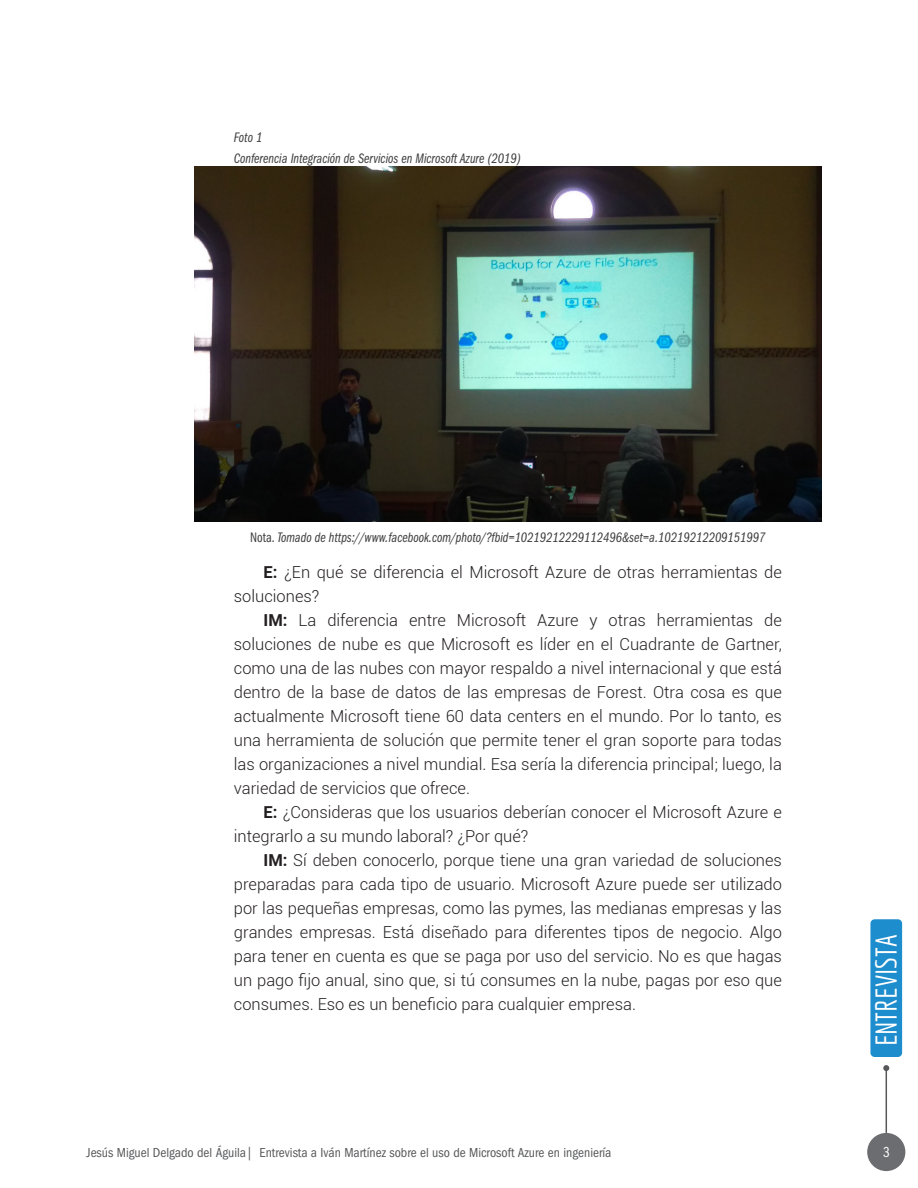
<style>
.page{position:relative;width:918px;height:1188px;background:#fff}
.page>*{position:absolute;margin:0;border:0;box-sizing:border-box;transform-origin:0 0}
.t1{font:29.55px "Economica Std";color:#fff}
._2b_texto_corrido{font:300 16.5px/24px "Roboto";color:#231f20}
.t2{font:15px "ITC Franklin Gothic Std Bk Cp";color:#fff}
.nombre_figura_-_tabl{font:14.25px "ITC Franklin Gothic Std Bk Cp It";color:#3e3e3f}
.t3{font:condensed 13.5px "ITC Franklin Gothic Std";color:#57585a}
.s1{font-family:"ITC Franklin Gothic Std Bk Cp"}
.s2{font-weight:700}
</style>
<div class="page">
<div style="left:867px;top:1133px;width:38px;height:38px;background:#6c6d70;border-radius:50%"></div>
<hr style="left:886px;top:1068px;width:1px;height:65px;background:#57585a">
<svg style="left:883px;top:1065px;width:6px;height:6px"></svg>
<div style="left:870px;top:919px;width:32px;height:138px;background:#1e8dcd;border-radius:4px"></div>
<img style="left:194px;top:167px;width:628px;height:354px">
<p class="nombre_figura_-_tabl" style="left:234px;top:130px;width:30px">Foto 1</p>
<p class="nombre_figura_-_tabl" style="left:234px;top:151px;width:288px">Conferencia Integración de Servicios en Microsoft Azure (2019)</p>
<p class="nombre_figura_-_tabl" style="left:250px;top:530px;width:517px"><span class="s1">Nota.</span> Tomado de https://www.facebook.com/photo/?fbid=10219212229112496&amp;set=a.10219212209151997</p>
<p class="_2b_texto_corrido" style="left:234px;top:560px;width:550px;text-indent:30px"><span class="s2">E:</span> ¿En qué se diferencia el Microsoft Azure de otras herramientas de soluciones?</p>
<p class="_2b_texto_corrido" style="left:234px;top:608px;width:550px;text-align:justify;text-indent:30px"><span class="s2">IM:</span> La diferencia entre Microsoft Azure y otras herramientas de soluciones de nube es que Microsoft es líder en el Cuadrante de Gartner, como una de las nubes con mayor respaldo a nivel internacional y que está dentro de la base de datos de las empresas de Forest. Otra cosa es que actualmente Microsoft tiene 60 data centers en el mundo. Por lo tanto, es una herramienta de solución que permite tener el gran soporte para todas las organizaciones a nivel mundial. Esa sería la diferencia principal; luego, la variedad de servicios que ofrece.</p>
<p class="_2b_texto_corrido" style="left:234px;top:800px;width:550px;text-indent:30px"><span class="s2">E:</span> ¿Consideras que los usuarios deberían conocer el Microsoft Azure e integrarlo a su mundo laboral? ¿Por qué?</p>
<p class="_2b_texto_corrido" style="left:234px;top:848px;width:550px;text-align:justify;text-indent:30px"><span class="s2">IM:</span> Sí deben conocerlo, porque tiene una gran variedad de soluciones preparadas para cada tipo de usuario. Microsoft Azure puede ser utilizado por las pequeñas empresas, como las pymes, las medianas empresas y las grandes empresas. Está diseñado para diferentes tipos de negocio. Algo para tener en cuenta es que se paga por uso del servicio. No es que hagas un pago fijo anual, sino que, si tú consumes en la nube, pagas por eso que consumes. Eso es un beneficio para cualquier empresa.</p>
<h1 class="t1" style="left:869px;top:1046px;width:114px;rotate:-90deg">ENTREVISTA</h1>
<p class="t3" style="left:87px;top:1145px;width:526px">Jesús Miguel Delgado del Águila| Entrevista a Iván Martínez sobre el uso de Microsoft Azure en ingeniería</p>
<p class="t2" style="left:883px;top:1144px;width:8px">3</p>
</div>
